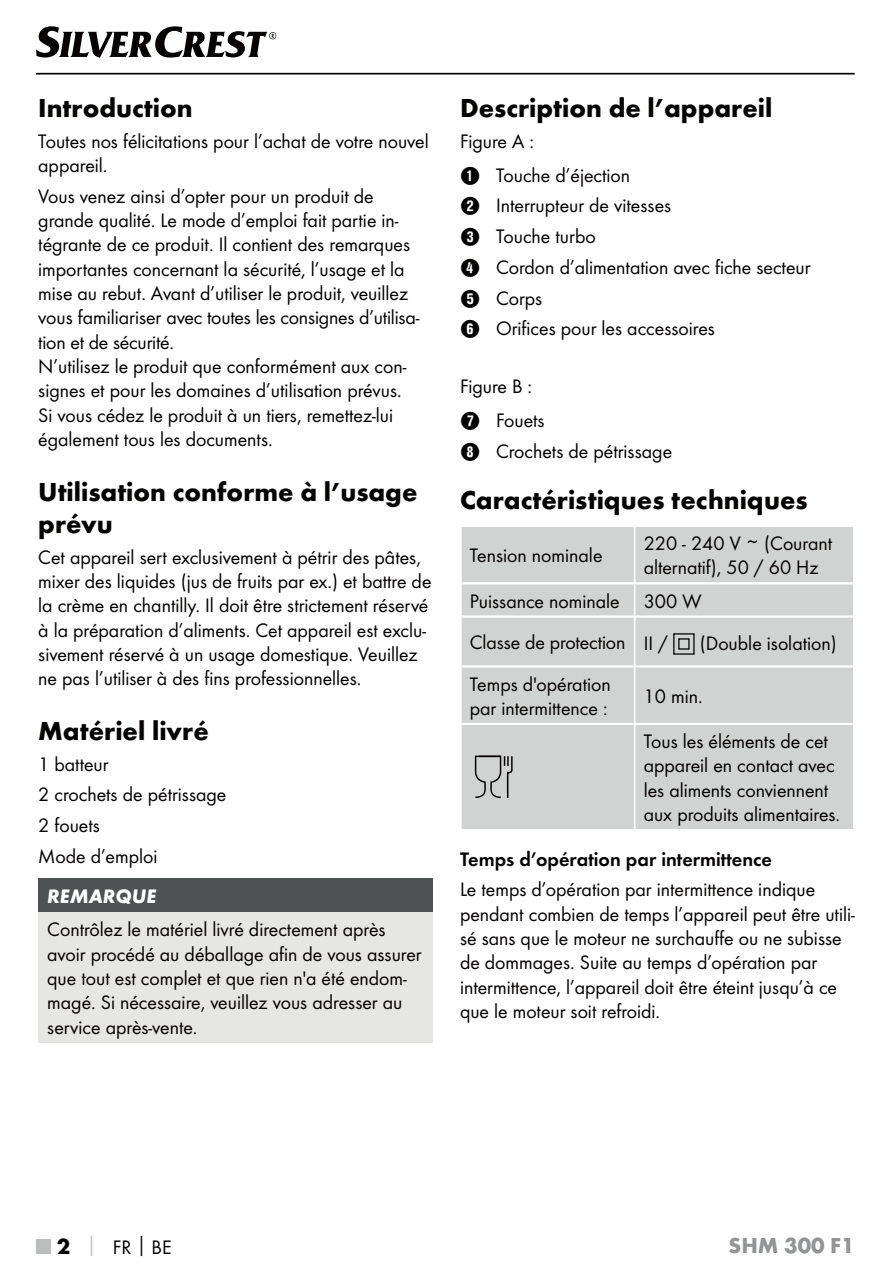
<style>
.page{position:relative;width:893px;height:1276px;background:#fff}
.page>*{position:absolute;margin:0;border:0;box-sizing:border-box;transform-origin:0 0}
.t1{font:700 27px/32.4px "Futura";color:#040000}
.t2{font:700 22.5px "Futura";color:#929495}
.t3{font:20.25px/24.3px "Futura Boo";color:#040000}
.t4{font:20.25px "Futura Dem";color:#040000}
.t5{font:italic 700 20.25px "Futura";color:#fff}
.s1{font-family:"Hako PI Nummern"}
.s2{font-family:"Futura";font-weight:700;font-size:22.5px;color:#bbbdbc}
.s3{font-family:"Futura";font-weight:700;font-size:22.5px}
.s4{font-family:"Futura";font-weight:700;color:#bbbdbc}
.s5{font-family:"Futura";font-weight:700}
</style>
<div class="page">
<hr style="left:36px;top:73px;width:819px;height:2px;background:#040000">
<svg style="left:36px;top:26px;width:240px;height:32px"></svg>
<div style="left:38px;top:878px;width:395px;height:34px;background:#4f5253"></div>
<div style="left:38px;top:912px;width:395px;height:130px;background:#e6e6e5"></div>
<div style="left:462px;top:527px;width:391px;height:302px;background:#d1d3d2"></div>
<hr style="left:462px;top:582px;width:391px;height:2px;background:#fff">
<hr style="left:462px;top:615px;width:391px;height:2px;background:#fff">
<hr style="left:462px;top:665px;width:391px;height:2px;background:#fff">
<hr style="left:462px;top:723px;width:391px;height:2px;background:#fff">
<hr style="left:634px;top:527px;width:1px;height:55px;background:#fff">
<hr style="left:634px;top:584px;width:1px;height:31px;background:#fff">
<hr style="left:634px;top:617px;width:1px;height:48px;background:#fff">
<hr style="left:634px;top:667px;width:1px;height:56px;background:#fff">
<hr style="left:634px;top:725px;width:1px;height:104px;background:#fff">
<svg style="left:673px;top:632px;width:22px;height:23px"></svg>
<svg style="left:474px;top:754px;width:39px;height:45px;background:#aeafae"></svg>
<h1 class="t1" style="left:38px;top:94px;width:156px">Introduction</h1>
<p class="t3" style="left:38px;top:130px;width:392px">Toutes nos félicitations pour l’achat de votre nouvel appareil.</p>
<p class="t3" style="left:38px;top:185px;width:383px">Vous venez ainsi d’opter pour un produit de grande qualité. Le mode d’emploi fait partie in&shy;tégrante de ce produit. Il contient des remarques importantes concernant la sécurité, l’usage et la mise au rebut. Avant d’utiliser le produit, veuillez vous familiariser avec toutes les consignes d’utilisa&shy;tion et de sécurité.<br>N’utilisez le produit que conformément aux con&shy;signes et pour les domaines d’utilisation prévus.<br>Si vous cédez le produit à un tiers, remettez-lui également tous les documents.</p>
<h1 class="t1" style="left:38px;top:478px;width:381px">Utilisation conforme à l’usage prévu</h1>
<p class="t3" style="left:38px;top:546px;width:395px">Cet appareil sert exclusivement à pétrir des pâtes, mixer des liquides (jus de fruits par ex.) et battre de la crème en chantilly. Il doit être strictement réservé à la préparation d’aliments. Cet appareil est exclu&shy;sivement réservé à un usage domestique. Veuillez ne pas l’utiliser à des fins professionnelles.</p>
<h1 class="t1" style="left:38px;top:717px;width:172px">Matériel livré</h1>
<p class="t3" style="left:38px;top:749px;width:190px;line-height:30.6px">1 batteur<br>2 crochets de pétrissage<br>2 fouets<br>Mode d’emploi</p>
<p class="t5" style="left:47px;top:889px;width:110px">REMARQUE</p>
<p class="t3" style="left:47px;top:918px;width:376px">Contrôlez le matériel livré directement après avoir procédé au déballage afin de vous assurer que tout est complet et que rien n'a été endom&shy;magé. Si nécessaire, veuillez vous adresser au service après-vente.</p>
<h1 class="t1" style="left:460px;top:94px;width:314px">Description de l’appareil</h1>
<p class="t3" style="left:460px;top:125px;width:172px;line-height:34px">Figure A :<br><span class="s1">1</span> Touche d’éjection</p>
<p class="t3" style="left:460px;top:191px;width:352px;line-height:30.6px"><span class="s1">2</span> Interrupteur de vitesses<br><span class="s1">3</span> Touche turbo<br><span class="s1">4</span> Cordon d’alimentation avec fiche secteur<br><span class="s1">5</span> Corps<br><span class="s1">6</span> Orifices pour les accessoires</p>
<p class="t3" style="left:460px;top:370px;width:86px;line-height:34px">Figure B :<br><span class="s1">7</span> Fouets</p>
<p class="t3" style="left:460px;top:440px;width:214px"><span class="s1">8</span> Crochets de pétrissage</p>
<h1 class="t1" style="left:460px;top:486px;width:349px">Caractéristiques techniques</h1>
<p class="t3" style="left:470px;top:544px;width:134px">Tension nominale</p>
<p class="t3" style="left:644px;top:532px;width:190px">220 - 240 V ~ (Courant alternatif), 50 / 60 Hz</p>
<p class="t3" style="left:470px;top:581px;width:233px;line-height:41.6px">Puissance nominale 300 W<br>Classe de protection II /</p>
<p class="t3" style="left:700px;top:632px;width:138px">(Double isolation)</p>
<p class="t3" style="left:470px;top:673px;width:142px">Temps d'opération par intermittence :</p>
<p class="t3" style="left:644px;top:685px;width:61px">10 min.</p>
<p class="t3" style="left:644px;top:730px;width:198px">Tous les éléments de cet appareil en contact avec les aliments conviennent aux produits alimentaires.</p>
<p class="t4" style="left:460px;top:850px;width:314px">Temps d’opération par intermittence</p>
<p class="t3" style="left:460px;top:878px;width:396px">Le temps d’opération par intermittence indique pendant combien de temps l’appareil peut être utili&shy;sé sans que le moteur ne surchauffe ou ne subisse de dommages. Suite au temps d’opération par intermittence, l’appareil doit être éteint jusqu’à ce que le moteur soit refroidi.</p>
<p class="t3" style="left:36px;top:1235px;width:137px"><span class="s2">■</span> <span class="s3">2</span> <span class="s4">│</span> FR<span class="s5">│</span>BE</p>
<p class="t2" style="left:728px;top:1236px;width:128px">SHM 300 F1</p>
</div>
